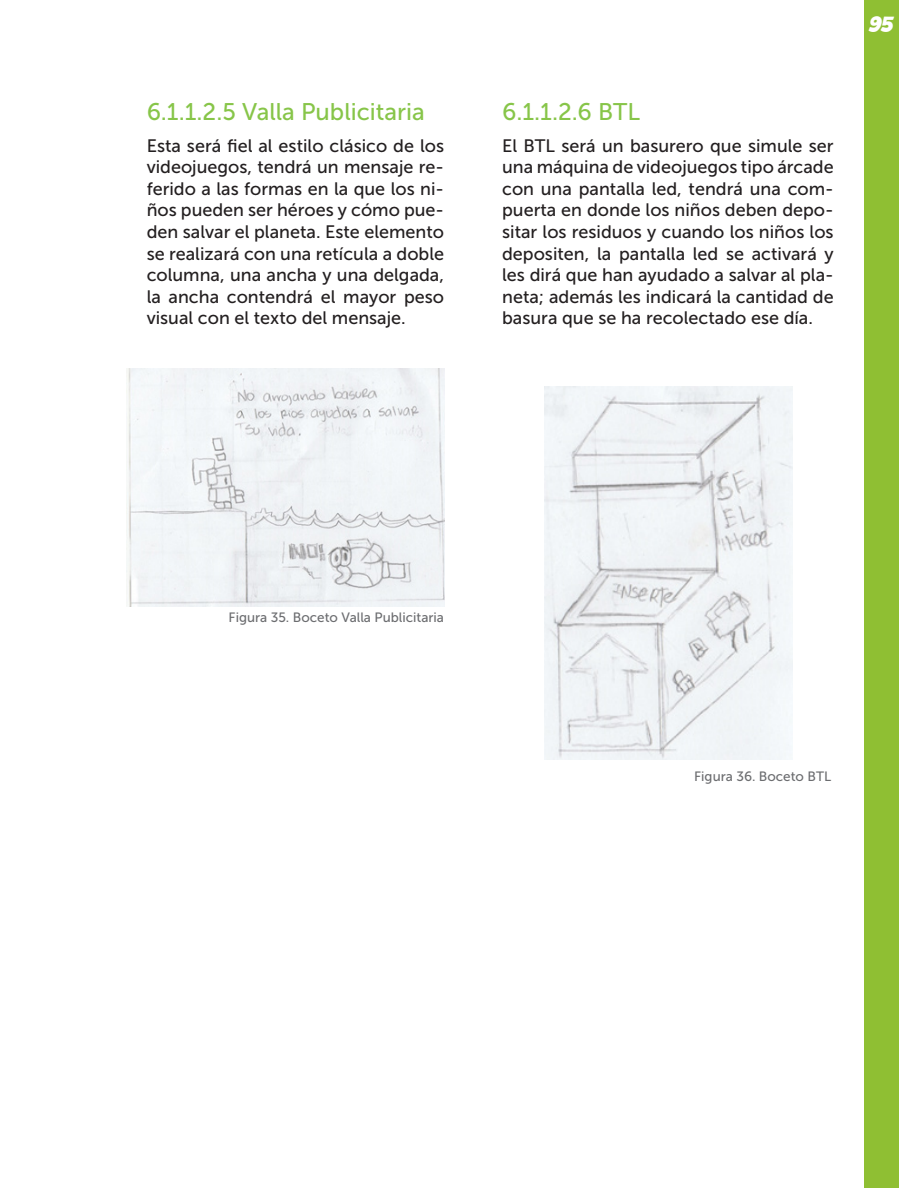
<style>
.page{position:relative;width:918px;height:1188px;background:#fff}
.page>*{position:absolute;margin:0;border:0;box-sizing:border-box;transform-origin:0 0}
.t1{font:24px "Museo Sans 500";color:#87c549}
.t2{font:18px/21.6px "Museo Sans 500";color:#231f20;text-align:justify}
.t3{font:13.5px "Museo Sans 500";color:#6c6d70}
.t4{font:12px "Heroes Legend";color:#fff}
</style>
<div class="page">
<div style="left:864px;top:541px;width:35px;height:53px;background:#8fbf33"></div>
<div style="left:864px;top:0;width:35px;height:566px;background:#8fbf33"></div>
<div style="left:864px;top:594px;width:35px;height:594px;background:#8fbf33"></div>
<img style="left:126px;top:368px;width:318px;height:238px">
<img style="left:544px;top:387px;width:248px;height:372px">
<p class="t1" style="left:147px;top:99px;width:280px">6.1.1.2.5 Valla Publicitaria</p>
<p class="t2" style="left:147px;top:135px;width:299px">Esta será fiel al estilo clásico de los videojuegos, tendrá un mensaje re&shy;ferido a las formas en la que los ni&shy;ños pueden ser héroes y cómo pue&shy;den salvar el planeta. Este elemento se realizará con una retícula a doble columna, una ancha y una delgada, la ancha contendrá el mayor peso visual con el texto del mensaje.</p>
<p class="t1" style="left:502px;top:99px;width:140px">6.1.1.2.6 BTL</p>
<p class="t2" style="left:502px;top:135px;width:333px">El BTL será un basurero que simule ser una máquina de videojuegos tipo árcade con una pantalla led, tendrá una com&shy;puerta en donde los niños deben depo&shy;sitar los residuos y cuando los niños los depositen, la pantalla led se activará y les dirá que han ayudado a salvar al pla&shy;neta; además les indicará la cantidad de basura que se ha recolectado ese día.</p>
<p class="t4" style="left:869px;top:20px;width:25px">95</p>
<p class="t3" style="left:229px;top:610px;width:217px">Figura 35. Boceto Valla Publicitaria</p>
<p class="t3" style="left:694px;top:769px;width:138px">Figura 36. Boceto BTL</p>
</div>
